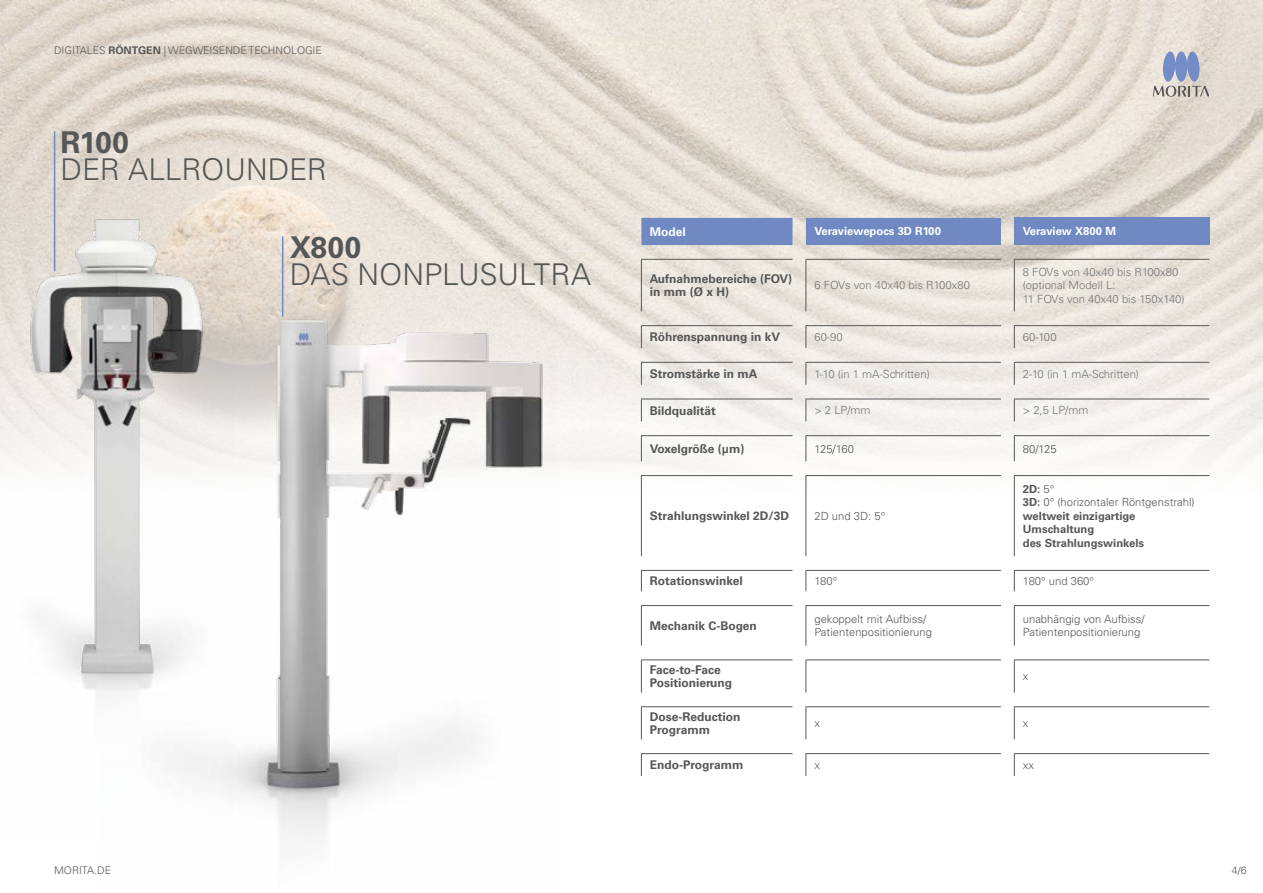
<style>
.page{position:relative;width:1263px;height:893px;background:#fff}
.page>*{position:absolute;margin:0;border:0;box-sizing:border-box;transform-origin:0 0}
.t1{font:300 30px/27px "Univers LT Std";letter-spacing:-.005em;color:#555756}
.Copy{font:700 12px/13.5px "Univers LT Std";color:#555756}
.Copy-2{font:700 12px "Univers LT Std";color:#fff}
.Copy-3{font:300 11.25px/13.5px "Univers LT Std";color:#555756}
.Copyhead{font:300 11.25px/13.5px "Univers LT Std";color:#747575}
.Copy-4{font:700 11.25px/13.5px "Univers LT Std";color:#555756}
.Copy-5{font:300 11.25px "Univers LT Std";color:#747575}
.Copyhead-2{font:700 11.25px "Univers LT Std";color:#fff}
.Kolumnentitel{font:300 10.5px "Univers LT Std";color:#575756}
.t2{font:300 10.5px "Univers LT Std";color:#555756}
.s1{font-weight:700}
.s2{font-weight:300}
</style>
<div class="page">
<img style="left:0;top:0;width:1263px;height:581px">
<img style="left:0;top:197px;width:234px;height:503px">
<div style="left:641px;top:218px;width:360px;height:27px;background:#7189c2"></div>
<div style="left:1014px;top:218px;width:195px;height:27px;background:#7189c2"></div>
<hr style="left:641px;top:260px;width:1px;height:51px;background:#575756">
<hr style="left:641px;top:259px;width:151px;height:1px;background:#575756">
<svg style="left:641px;top:326px;width:1px;height:22px"></svg>
<hr style="left:641px;top:325px;width:151px;height:1px;background:#575756">
<svg style="left:641px;top:400px;width:1px;height:21px"></svg>
<svg style="left:641px;top:436px;width:1px;height:25px"></svg>
<hr style="left:641px;top:476px;width:1px;height:80px;background:#575756">
<svg style="left:641px;top:571px;width:1px;height:20px"></svg>
<hr style="left:641px;top:606px;width:1px;height:40px;background:#575756">
<hr style="left:641px;top:660px;width:1px;height:32px;background:#575756">
<hr style="left:641px;top:707px;width:1px;height:32px;background:#575756">
<svg style="left:641px;top:754px;width:1px;height:22px"></svg>
<hr style="left:641px;top:399px;width:151px;height:1px;background:#575756">
<hr style="left:641px;top:435px;width:151px;height:1px;background:#575756">
<hr style="left:641px;top:475px;width:151px;height:1px;background:#575756">
<hr style="left:641px;top:570px;width:151px;height:1px;background:#575756">
<hr style="left:641px;top:605px;width:151px;height:1px;background:#575756">
<hr style="left:641px;top:659px;width:151px;height:1px;background:#575756">
<hr style="left:641px;top:706px;width:151px;height:1px;background:#575756">
<hr style="left:641px;top:753px;width:151px;height:1px;background:#575756">
<svg style="left:641px;top:363px;width:1px;height:22px"></svg>
<hr style="left:641px;top:362px;width:151px;height:1px;background:#575756">
<hr style="left:805px;top:260px;width:1px;height:51px;background:#575756">
<hr style="left:1014px;top:260px;width:1px;height:51px;background:#575756">
<hr style="left:805px;top:259px;width:196px;height:1px;background:#575756">
<svg style="left:805px;top:326px;width:1px;height:22px"></svg>
<svg style="left:1014px;top:326px;width:1px;height:22px"></svg>
<hr style="left:805px;top:325px;width:196px;height:1px;background:#575756">
<svg style="left:805px;top:363px;width:1px;height:22px"></svg>
<svg style="left:1014px;top:363px;width:1px;height:22px"></svg>
<hr style="left:805px;top:362px;width:196px;height:1px;background:#575756">
<svg style="left:805px;top:400px;width:1px;height:21px"></svg>
<svg style="left:1014px;top:400px;width:1px;height:21px"></svg>
<svg style="left:805px;top:436px;width:1px;height:25px"></svg>
<svg style="left:1014px;top:436px;width:1px;height:25px"></svg>
<hr style="left:805px;top:476px;width:1px;height:80px;background:#575756">
<hr style="left:1014px;top:476px;width:1px;height:80px;background:#575756">
<svg style="left:805px;top:571px;width:1px;height:20px"></svg>
<svg style="left:1014px;top:571px;width:1px;height:20px"></svg>
<hr style="left:805px;top:606px;width:1px;height:40px;background:#575756">
<hr style="left:1014px;top:606px;width:1px;height:40px;background:#575756">
<hr style="left:805px;top:660px;width:1px;height:32px;background:#575756">
<hr style="left:1014px;top:660px;width:1px;height:32px;background:#575756">
<hr style="left:805px;top:707px;width:1px;height:32px;background:#575756">
<hr style="left:1014px;top:707px;width:1px;height:32px;background:#575756">
<svg style="left:805px;top:754px;width:1px;height:22px"></svg>
<svg style="left:1014px;top:754px;width:1px;height:22px"></svg>
<hr style="left:805px;top:399px;width:196px;height:1px;background:#575756">
<hr style="left:805px;top:435px;width:196px;height:1px;background:#575756">
<hr style="left:805px;top:475px;width:196px;height:1px;background:#575756">
<hr style="left:805px;top:570px;width:196px;height:1px;background:#575756">
<hr style="left:805px;top:605px;width:196px;height:1px;background:#575756">
<hr style="left:805px;top:659px;width:196px;height:1px;background:#575756">
<hr style="left:805px;top:706px;width:196px;height:1px;background:#575756">
<hr style="left:805px;top:753px;width:196px;height:1px;background:#575756">
<hr style="left:1014px;top:259px;width:195px;height:1px;background:#575756">
<hr style="left:1014px;top:325px;width:195px;height:1px;background:#575756">
<hr style="left:1014px;top:362px;width:195px;height:1px;background:#575756">
<hr style="left:1014px;top:399px;width:195px;height:1px;background:#575756">
<hr style="left:1014px;top:435px;width:195px;height:1px;background:#575756">
<hr style="left:1014px;top:475px;width:195px;height:1px;background:#575756">
<hr style="left:1014px;top:570px;width:195px;height:1px;background:#575756">
<hr style="left:1014px;top:605px;width:195px;height:1px;background:#575756">
<hr style="left:1014px;top:659px;width:195px;height:1px;background:#575756">
<hr style="left:1014px;top:706px;width:195px;height:1px;background:#575756">
<hr style="left:1014px;top:753px;width:195px;height:1px;background:#575756">
<hr style="left:54px;top:131px;width:1px;height:140px;background:#7189c2">
<svg style="left:1153px;top:51px;width:56px;height:45px;background:#b2b6c4"></svg>
<img style="left:102px;top:258px;width:454px;height:589px">
<hr style="left:282px;top:236px;width:1px;height:81px;background:#7189c2">
<p class="Kolumnentitel" style="left:54px;top:44px;width:269px">DIGITALES <span class="s1">RÖNTGEN</span> | WEGWEISENDE TECHNOLOGIE</p>
<p class="t1" style="left:60px;top:129px;width:268px"><span class="s1">R100<br></span>DER ALLROUNDER</p>
<p class="t1" style="left:290px;top:234px;width:303px"><span class="s1">X800<br></span>DAS NONPLUSULTRA</p>
<p class="Copy-2" style="left:650px;top:225px;width:37px">Model</p>
<p class="Copyhead-2" style="left:814px;top:224px;width:128px">Veraviewepocs 3D R100</p>
<p class="Copyhead-2" style="left:1023px;top:224px;width:95px">Veraview X800 M</p>
<p class="Copy" style="left:650px;top:272px;width:144px">Aufnahmebereiche (FOV) in mm (Ø x H)</p>
<p class="Copyhead" style="left:814px;top:279px;width:157px">6 FOVs von 40x40 bis R100x80</p>
<p class="Copyhead" style="left:1023px;top:265px;width:163px">8 FOVs von 40x40 bis R100x80 (optional Modell L:<br>11 FOVs von 40x40 bis 150x140)</p>
<p class="Copy" style="left:650px;top:331px;width:132px">Röhrenspannung in kV</p>
<p class="Copy-5" style="left:814px;top:330px;width:30px">60-90</p>
<p class="Copy-5" style="left:1023px;top:330px;width:35px">60-100</p>
<p class="Copy" style="left:650px;top:367px;width:109px">Stromstärke in mA</p>
<p class="Copy-5" style="left:814px;top:367px;width:117px">1-10 (in 1 mA-Schritten)</p>
<p class="Copy-5" style="left:1023px;top:367px;width:118px">2-10 (in 1 mA-Schritten)</p>
<p class="Copy" style="left:650px;top:404px;width:68px">Bildqualität</p>
<p class="Copy-5" style="left:814px;top:404px;width:58px">&gt; 2 LP/mm</p>
<p class="Copy-5" style="left:1023px;top:404px;width:67px">&gt; 2,5 LP/mm</p>
<p class="Copy" style="left:650px;top:442px;width:96px">Voxelgröße (µm)</p>
<p class="Copy-3" style="left:814px;top:442px;width:41px">125/160</p>
<p class="Copy-3" style="left:1023px;top:442px;width:35px">80/125</p>
<p class="Copy" style="left:650px;top:509px;width:141px">Strahlungswinkel 2D/3D</p>
<p class="Copy-3" style="left:814px;top:509px;width:72px">2D und 3D: 5°</p>
<p class="Copy-4" style="left:1023px;top:482px;width:173px">2D: <span class="s2">5°<br></span>3D: <span class="s2">0° (horizontaler Röntgenstrahl) </span>weltweit einzigartige<br>Umschaltung<br>des Strahlungswinkels</p>
<p class="Copy" style="left:650px;top:574px;width:94px">Rotationswinkel</p>
<p class="Copy-3" style="left:814px;top:574px;width:24px">180°</p>
<p class="Copy-3" style="left:1023px;top:574px;width:73px">180° und 360°</p>
<p class="Copy" style="left:650px;top:619px;width:108px">Mechanik C-Bogen</p>
<p class="Copy-3" style="left:814px;top:612px;width:119px">gekoppelt mit Aufbiss/<br>Patientenpositionierung</p>
<p class="Copy-3" style="left:1023px;top:612px;width:123px">unabhängig von Aufbiss/<br>Patientenpositionierung</p>
<p class="Copy" style="left:650px;top:663px;width:84px">Face-to-Face<br>Positionierung</p>
<p class="Copy-3" style="left:1023px;top:670px;width:7px">x</p>
<p class="Copy" style="left:650px;top:710px;width:92px">Dose-Reduction<br>Programm</p>
<p class="Copy-3" style="left:814px;top:716px;width:7px">x</p>
<p class="Copy-3" style="left:1023px;top:716px;width:7px">x</p>
<p class="Copy" style="left:650px;top:758px;width:95px">Endo-Programm</p>
<p class="Copy-3" style="left:814px;top:758px;width:7px">x</p>
<p class="Copy-3" style="left:1023px;top:758px;width:13px">xx</p>
<p class="Kolumnentitel" style="left:54px;top:864px;width:59px">MORITA.DE</p>
<p class="t2" style="left:1232px;top:864px;width:16px">4/6</p>
</div>
